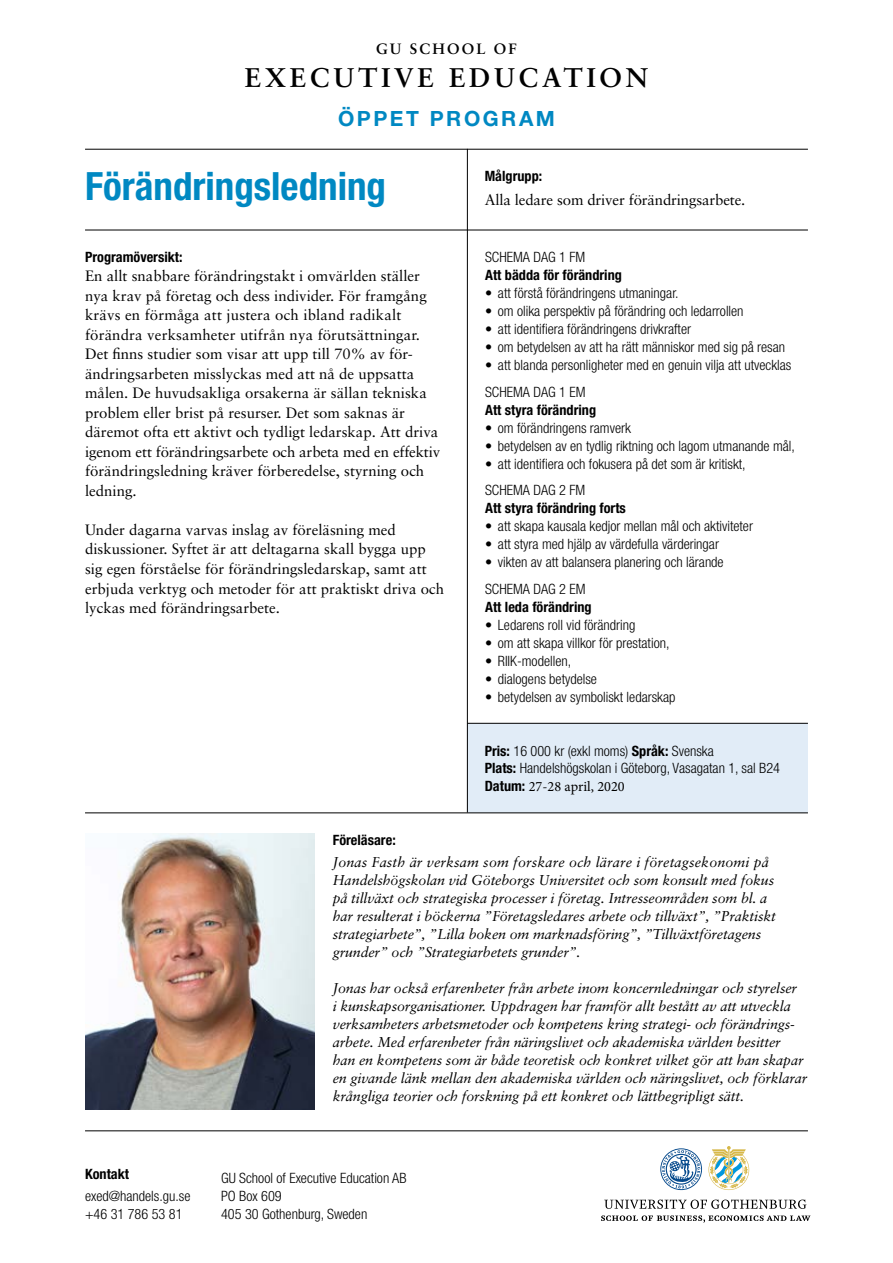
<style>
.page{position:relative;width:893px;height:1263px;background:#fff}
.page>*{position:absolute;margin:0;border:0;box-sizing:border-box;transform-origin:0 0}
.t1{font:700 condensed 39px "Helvetica Neue";color:#0088c2}
.t2{font:700 27px "Sabon";letter-spacing:.14em;color:#000}
.t3{font:700 21px "Helvetica Neue";letter-spacing:.12em;color:#0088c2}
.t4{font:15px/19.5px "Sabon";color:#000}
.t5{font:700 15px "Sabon";letter-spacing:.14em;color:#000}
.t6{font:italic 14.25px/18px "Sabon";letter-spacing:-.01em;color:#000}
.t7{font:300 condensed 14.25px/26.5px "Helvetica Neue";color:#000}
.t8{font:700 condensed 14.25px "Helvetica Neue";color:#000}
.t9{font:14.25px "Minion Pro";color:#000}
.s1{font-weight:700}
.s2{font-family:"Helvetica Neue";font-weight:700;font-stretch:condensed}
</style>
<div class="page">
<div style="left:468px;top:724px;width:340px;height:89px;background:#e1ecf7"></div>
<hr style="left:467px;top:723px;width:341px;height:1px;background:#000">
<hr style="left:85px;top:230px;width:383px;height:1px;background:#000">
<svg style="left:604px;top:1199px;width:202px;height:10px"></svg>
<svg style="left:601px;top:1215px;width:209px;height:8px"></svg>
<svg style="left:660px;top:1148px;width:42px;height:42px"></svg>
<svg style="left:708px;top:1146px;width:41px;height:44px"></svg>
<hr style="left:85px;top:149px;width:723px;height:1px;background:#000">
<hr style="left:85px;top:812px;width:723px;height:1px;background:#000">
<hr style="left:85px;top:1130px;width:723px;height:1px;background:#000">
<img style="left:85px;top:833px;width:230px;height:277px">
<hr style="left:467px;top:149px;width:1px;height:663px;background:#000">
<hr style="left:468px;top:230px;width:340px;height:1px;background:#000">
<p class="t5" style="left:376px;top:40px;width:142px">GU SCHOOL OF</p>
<h2 class="t2" style="left:245px;top:61px;width:405px">EXECUTIVE EDUCATION</h2>
<h3 class="t3" style="left:338px;top:106px;width:218px">ÖPPET PROGRAM</h3>
<h1 class="t1" style="left:85px;top:163px;width:302px">Förändringsledning</h1>
<p class="t8" style="left:85px;top:248px;width:99px">Programöversikt:</p>
<p class="t4" style="left:85px;top:266px;width:357px">En allt snabbare förändringstakt i omvärlden ställer nya krav på företag och dess individer. För framgång krävs en förmåga att justera och ibland radikalt förändra verksamheter utifrån nya förutsättningar.<br>Det finns studier som visar att upp till 70% av för&shy;ändringsarbeten misslyckas med att nå de uppsatta målen. De huvudsakliga orsakerna är sällan tekniska problem eller brist på resurser. Det som saknas är däremot ofta ett aktivt och tydligt ledarskap. Att driva igenom ett förändringsarbete och arbeta med en effektiv förändringsledning kräver förberedelse, styrning och ledning.</p>
<p class="t4" style="left:85px;top:520px;width:361px">Under dagarna varvas inslag av föreläsning med diskussioner. Syftet är att deltagarna skall bygga upp sig egen förståelse för förändringsledarskap, samt att erbjuda verktyg och metoder för att praktiskt driva och lyckas med förändringsarbete.</p>
<p class="t8" style="left:485px;top:167px;width:59px">Målgrupp:</p>
<p class="t4" style="left:485px;top:190px;width:262px">Alla ledare som driver förändringsarbete.</p>
<p class="t7" style="left:485px;top:244px;width:102px">SCHEMA DAG 1 FM</p>
<p class="t8" style="left:485px;top:267px;width:138px">Att bädda för förändring</p>
<p class="t7" style="left:485px;top:280px;width:195px">• att förstå förändringens utmaningar.</p>
<p class="t7" style="left:485px;top:298px;width:260px">• om olika perspektiv på förändring och ledarrollen</p>
<p class="t7" style="left:485px;top:316px;width:207px">• att identifiera förändringens drivkrafter</p>
<p class="t7" style="left:485px;top:334px;width:302px">• om betydelsen av att ha rätt människor med sig på resan</p>
<p class="t7" style="left:485px;top:352px;width:308px">• att blanda personligheter med en genuin vilja att utvecklas<br>SCHEMA DAG 1 EM</p>
<p class="t8" style="left:485px;top:401px;width:112px">Att styra förändring</p>
<p class="t7" style="left:485px;top:414px;width:147px">• om förändringens ramverk</p>
<p class="t7" style="left:485px;top:432px;width:311px">• betydelsen av en tydlig riktning och lagom utmanande mål,</p>
<p class="t7" style="left:485px;top:450px;width:262px">• att identifiera och fokusera på det som är kritiskt,<br>SCHEMA DAG 2 FM</p>
<p class="t8" style="left:485px;top:500px;width:142px">Att styra förändring forts</p>
<p class="t7" style="left:485px;top:513px;width:269px">• att skapa kausala kedjor mellan mål och aktiviteter</p>
<p class="t7" style="left:485px;top:531px;width:235px">• att styra med hjälp av värdefulla värderingar</p>
<p class="t7" style="left:485px;top:549px;width:240px">• vikten av att balansera planering och lärande<br>SCHEMA DAG 2 EM</p>
<p class="t8" style="left:485px;top:598px;width:108px">Att leda förändring</p>
<p class="t7" style="left:485px;top:611px;width:152px">• Ledarens roll vid förändring</p>
<p class="t7" style="left:485px;top:629px;width:186px">• om att skapa villkor för prestation,</p>
<p class="t7" style="left:485px;top:647px;width:88px">• RIIK-modellen,</p>
<p class="t7" style="left:485px;top:665px;width:113px">• dialogens betydelse</p>
<p class="t7" style="left:485px;top:683px;width:192px">• betydelsen av symboliskt ledarskap</p>
<p class="t7" style="left:485px;top:742px;width:297px;line-height:17.4px"><span class="s1">Pris:</span> 16 000 kr (exkl moms) <span class="s1">Språk:</span> Svenska<br><span class="s1">Plats:</span> Handelshögskolan i Göteborg, Vasagatan 1, sal B24</p>
<p class="t9" style="left:485px;top:777px;width:141px"><span class="s2">Datum:</span> 27-28 april, 2020</p>
<p class="t8" style="left:85px;top:1165px;width:46px">Kontakt</p>
<p class="t7" style="left:85px;top:1187px;width:107px;line-height:18px">exed@handels.gu.se +46 31 786 53 81</p>
<p class="t8" style="left:333px;top:831px;width:64px">Föreläsare:</p>
<p class="t6" style="left:333px;top:853px;width:445px">Jonas Fasth är verksam som forskare och lärare i företagsekonomi på Handelshögskolan vid Göteborgs Universitet och som konsult med fokus på tillväxt och strategiska processer i företag. Intresseområden som bl. a har resulterat i böckerna ”Företagsledares arbete och tillväxt”, ”Praktiskt strategiarbete”, ”Lilla boken om marknadsföring”, ”Tillväxtföretagens grunder” och ”Strategiarbetets grunder”.</p>
<p class="t6" style="left:333px;top:979px;width:476px">Jonas har också erfarenheter från arbete inom koncernledningar och styrelser<br>i kunskapsorganisationer. Uppdragen har framför allt bestått av att utveckla verksamheters arbetsmetoder och kompetens kring strategi- och förändrings&shy;arbete. Med erfarenheter från näringslivet och akademiska världen besitter<br>han en kompetens som är både teoretisk och konkret vilket gör att han skapar en givande länk mellan den akademiska världen och näringslivet, och förklarar krångliga teorier och forskning på ett konkret och lättbegripligt sätt.</p>
<p class="t7" style="left:221px;top:1169px;width:187px;line-height:18px">GU School of Executive Education AB<br>PO Box 609<br>405 30 Gothenburg, Sweden</p>
</div>
